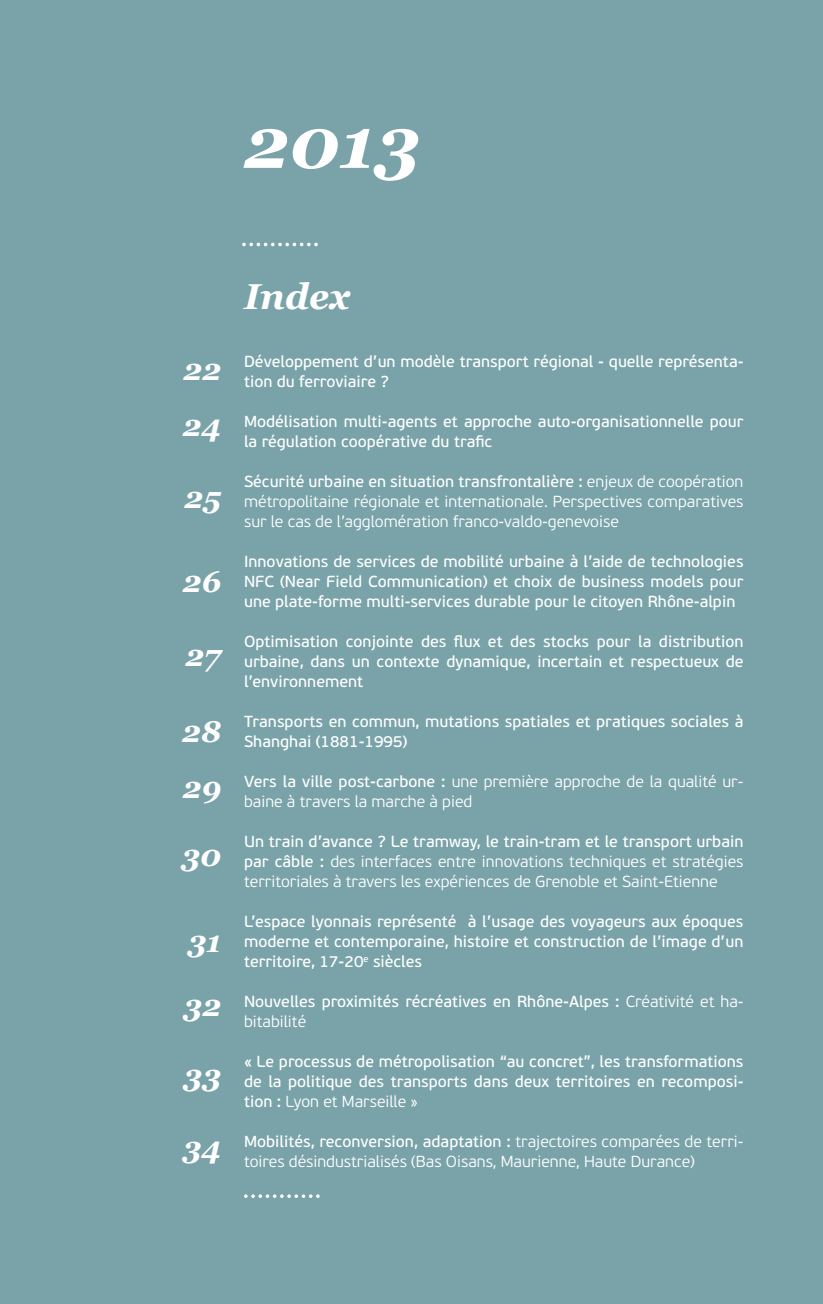
<style>
.page{position:relative;width:823px;height:1304px;background:#fff}
.page>*{position:absolute;margin:0;border:0;box-sizing:border-box;transform-origin:0 0}
.t1{font:italic 700 72px "Georgia";color:#fff}
.t2{font:italic 700 36px "Georgia";color:#fff}
.t3{font:italic 700 30px/56px "Georgia";color:#fff}
.t4{font:16px/20px "PF Beau Sans Pro Bbook";color:#fff}
.t5{font:300 16px/20px "PF Beau Sans Pro";color:#fff}
.s1{font-family:"PF Beau Sans Pro";font-weight:300}
.s2{font-family:"PF Beau Sans Pro Bbook";font-weight:400}
</style>
<div class="page">
<div style="left:0;top:0;width:822px;height:1304px;background:#79a3a9"></div>
<svg style="left:244px;top:1194px;width:75px;height:4px"></svg>
<svg style="left:242px;top:243px;width:75px;height:3px"></svg>
<h1 class="t1" style="left:244px;top:89px;width:177px">2013</h1>
<h3 class="t3" style="left:183px;top:340px;width:40px">22<br>24</h3>
<h3 class="t3" style="left:184px;top:468px;width:38px">25</h3>
<h3 class="t3" style="left:183px;top:552px;width:40px">26</h3>
<h3 class="t3" style="left:185px;top:626px;width:37px">27</h3>
<h3 class="t3" style="left:182px;top:702px;width:41px">28<br>29</h3>
<h3 class="t3" style="left:181px;top:826px;width:41px">30</h3>
<h3 class="t3" style="left:183px;top:908px;width:39px;line-height:64px">31<br>32</h3>
<h3 class="t3" style="left:183px;top:1046px;width:39px">33</h3>
<h3 class="t3" style="left:183px;top:1118px;width:40px">34</h3>
<h2 class="t2" style="left:244px;top:270px;width:107px">Index</h2>
<p class="t4" style="left:244px;top:352px;width:500px">Développement d’un modèle transport régional - quelle représenta&shy;tion du ferroviaire ?</p>
<p class="t4" style="left:244px;top:412px;width:500px">Modélisation multi-agents et approche auto-organisationnelle pour la régulation coopérative du trafic</p>
<p class="t4" style="left:244px;top:472px;width:500px">Sécurité urbaine en situation transfrontalière : <span class="s1">enjeux de coopération</span></p>
<p class="t5" style="left:244px;top:492px;width:500px">métropolitaine régionale et internationale. Perspectives comparatives sur le cas de l’agglomération franco-valdo-genevoise</p>
<p class="t4" style="left:244px;top:552px;width:500px;text-align:justify">Innovations de services de mobilité urbaine à l’aide de technologies NFC (Near Field Communication) et choix de business models pour une plate-forme multi-services durable pour le citoyen Rhône-alpin</p>
<p class="t4" style="left:244px;top:632px;width:500px;text-align:justify">Optimisation conjointe des flux et des stocks pour la distribution urbaine, dans un contexte dynamique, incertain et respectueux de l’environnement</p>
<p class="t4" style="left:244px;top:712px;width:500px">Transports en commun, mutations spatiales et pratiques sociales à<br>Shanghai (1881-1995)</p>
<p class="t5" style="left:244px;top:772px;width:500px"><span class="s2">Vers la ville post-carbone :</span> une première approche de la qualité ur&shy;baine à travers la marche à pied</p>
<p class="t4" style="left:244px;top:832px;width:500px">Un train d’avance ? Le tramway, le train-tram et le transport urbain</p>
<p class="t5" style="left:244px;top:852px;width:500px"><span class="s2">par câble :</span> des interfaces entre innovations techniques et stratégies territoriales à travers les expériences de Grenoble et Saint-Etienne</p>
<p class="t4" style="left:244px;top:912px;width:500px;text-align:justify">L’espace lyonnais représenté à l’usage des voyageurs aux époques moderne et contemporaine, histoire et construction de l’image d’un territoire, 17-20<sup>e</sup> siècles</p>
<p class="t4" style="left:244px;top:992px;width:500px">Nouvelles proximités récréatives en Rhône-Alpes : <span class="s1">Créativité et ha-</span></p>
<p class="t5" style="left:244px;top:1012px;width:64px">bitabilité</p>
<p class="t4" style="left:244px;top:1052px;width:500px">« Le processus de métropolisation “au concret”, les transformations de la politique des transports dans deux territoires en recomposi-</p>
<p class="t5" style="left:244px;top:1092px;width:175px"><span class="s2">tion :</span> Lyon et Marseille »</p>
<p class="t4" style="left:244px;top:1132px;width:500px">Mobilités, reconversion, adaptation : <span class="s1">trajectoires comparées de terri-</span></p>
<p class="t5" style="left:244px;top:1152px;width:452px">toires désindustrialisés (Bas Oisans, Maurienne, Haute Durance)</p>
</div>
